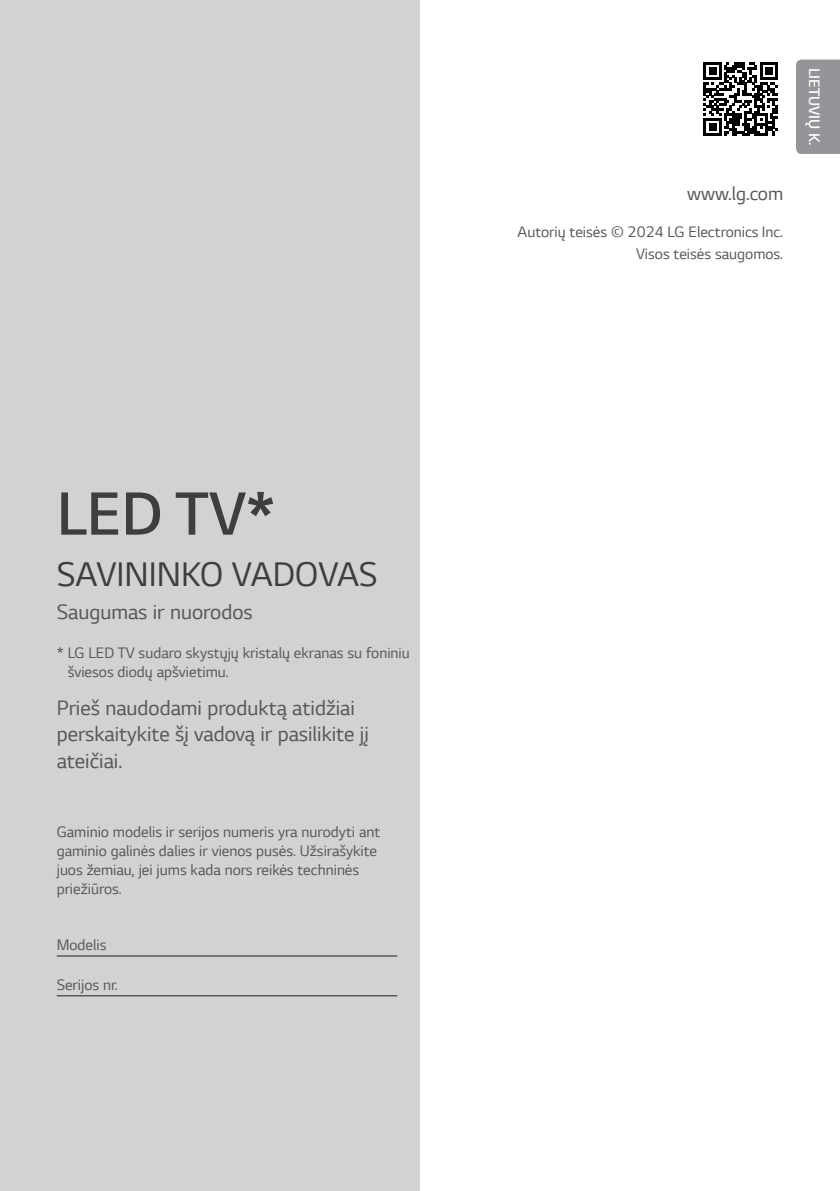
<style>
.page{position:relative;width:840px;height:1191px;background:#fff}
.page>*{position:absolute;margin:0;border:0;box-sizing:border-box;transform-origin:0 0}
.t1{font:600 64px "LG Smart";color:#3e3e3f}
.Cover_Owner_s{font:36px "LG Smart";color:#3e3e3f}
.Cover_Body_11{font:22px/26.4px "LG Smart";color:#57585a}
.Cover_Address{font:20px "LG Smart";color:#57585a}
.Cover_Body{font:16px/19.2px "LG Smart";color:#57585a}
.Cover_Body_Right{font:16px "LG Smart";color:#57585a}
.t2{font:600 16px "LG Smart";color:#fff}
</style>
<div class="page">
<div style="left:0;top:0;width:420px;height:1191px;background:#d1d2d4"></div>
<div style="left:796px;top:60px;width:43px;height:94px;background:#939598"></div>
<svg style="left:703px;top:62px;width:74px;height:74px"></svg>
<hr style="left:57px;top:955px;width:340px;height:1px;background:#231f20">
<hr style="left:57px;top:995px;width:340px;height:1px;background:#231f20">
<h1 class="t1" style="left:57px;top:471px;width:220px">LED TV*</h1>
<p class="Cover_Owner_s" style="left:57px;top:551px;width:322px">SAVININKO VADOVAS</p>
<p class="Cover_Body_11" style="left:57px;top:598px;width:197px">Saugumas ir nuorodos</p>
<p class="Cover_Body" style="left:68px;top:642px;width:343px;text-indent:-11px">* LG LED TV sudaro skystųjų kristalų ekranas su foniniu šviesos diodų apšvietimu.</p>
<p class="Cover_Body_11" style="left:57px;top:693px;width:313px">Prieš naudodami produktą atidžiai perskaitykite šį vadovą ir pasilikite jį ateičiai.</p>
<p class="Cover_Body" style="left:57px;top:821px;width:325px">Gaminio modelis ir serijos numeris yra nurodyti ant gaminio galinės dalies ir vienos pusės. Užsirašykite juos žemiau, jei jums kada nors reikės techninės priežiūros.</p>
<p class="Cover_Body" style="left:57px;top:935px;width:51px">Modelis</p>
<p class="Cover_Body" style="left:57px;top:974px;width:62px">Serijos nr.</p>
<p class="Cover_Address" style="left:686px;top:180px;width:97px">www.lg.com</p>
<p class="Cover_Body_Right" style="left:517px;top:221px;width:267px">Autorių teisės © 2024 LG Electronics Inc.</p>
<p class="Cover_Body_Right" style="left:635px;top:243px;width:149px">Visos teisės saugomos.</p>
<p class="t2" style="left:824px;top:68px;width:80px;rotate:90deg">LIETUVIŲ K.</p>
</div>
